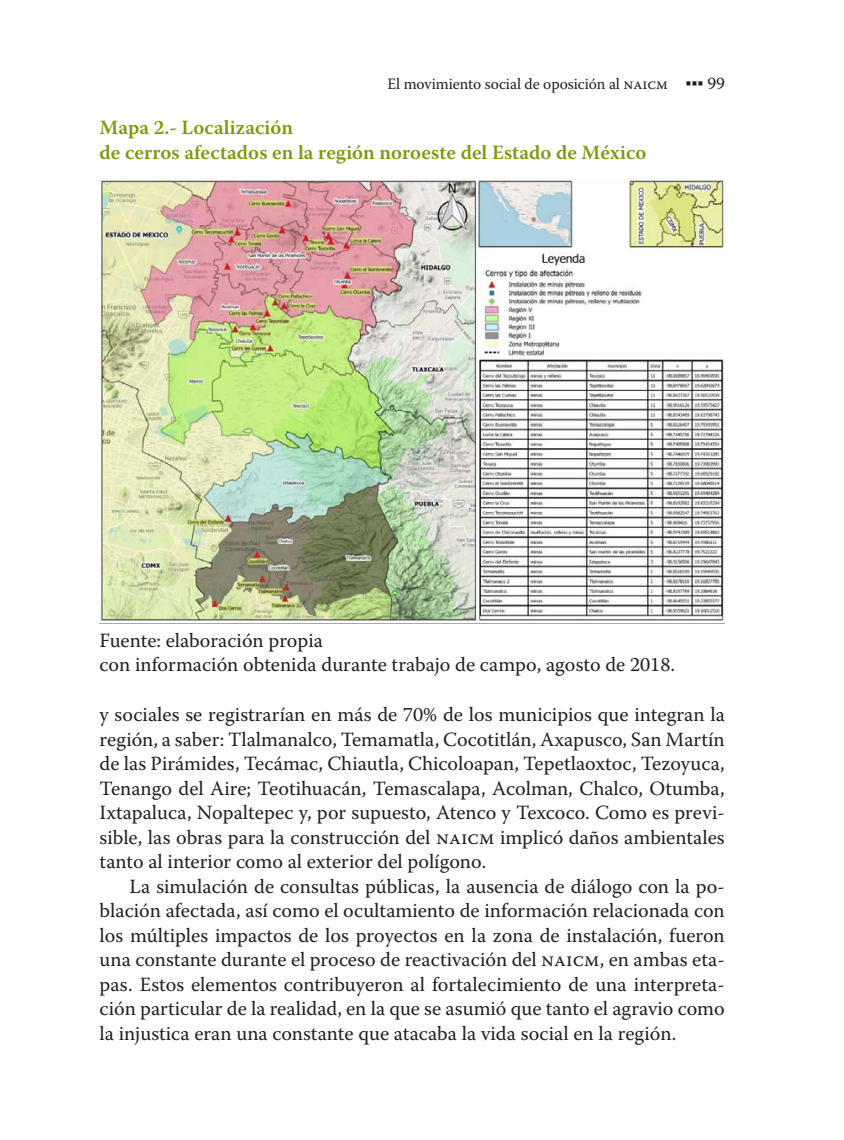
<style>
.page{position:relative;width:844px;height:1140px;background:#fff}
.page>*{position:absolute;margin:0;border:0;box-sizing:border-box;transform-origin:0 0}
.t1{font:20.12px/24.5px "Warnock Pro";color:#231f20;text-align:justify}
.t2{font:600 20.12px/24.5px "Warnock Pro";letter-spacing:.005em;color:#81980d}
.t3{font:15.75px "Warnock Pro";letter-spacing:-.005em;color:#231f20}
.s1{font-family:"Calibri";font-size:17.5px}
.s2{font-size:17.5px}
</style>
<div class="page">
<img style="left:100px;top:179px;width:625px;height:443px">
<p class="t3" style="left:387px;top:74px;width:339px">El movimiento social de oposición al naicm <span class="s1">▪︎▪︎▪︎</span> <span class="s2">99</span></p>
<p class="t2" style="left:100px;top:115px;width:548px">Mapa 2.- Localización<br>de cerros afectados en la región noroeste del Estado de México</p>
<p class="t1" style="left:100px;top:627px;width:577px">Fuente: elaboración propia<br>con información obtenida durante trabajo de campo, agosto de 2018.</p>
<p class="t1" style="left:100px;top:702px;width:627px">y sociales se registrarían en más de 70% de los municipios que integran la región, a saber: Tlalmanalco, Temamatla, Cocotitlán, Axapusco, San Martín de las Pirámides, Tecámac, Chiautla, Chicoloapan, Tepetlaoxtoc, Tezoyuca, Tenango del Aire; Teotihuacán, Temascalapa, Acolman, Chalco, Otumba, Ixtapaluca, Nopaltepec y, por supuesto, Atenco y Texcoco. Como es previ&shy;sible, las obras para la construcción del naicm implicó daños ambientales tanto al interior como al exterior del polígono.</p>
<p class="t1" style="left:100px;top:873px;width:627px;text-indent:30px">La simulación de consultas públicas, la ausencia de diálogo con la po&shy;blación afectada, así como el ocultamiento de información relacionada con los múltiples impactos de los proyectos en la zona de instalación, fueron una constante durante el proceso de reactivación del naicm, en ambas eta&shy;pas. Estos elementos contribuyeron al fortalecimiento de una interpreta&shy;ción particular de la realidad, en la que se asumió que tanto el agravio como la injustica eran una constante que atacaba la vida social en la región.</p>
</div>
